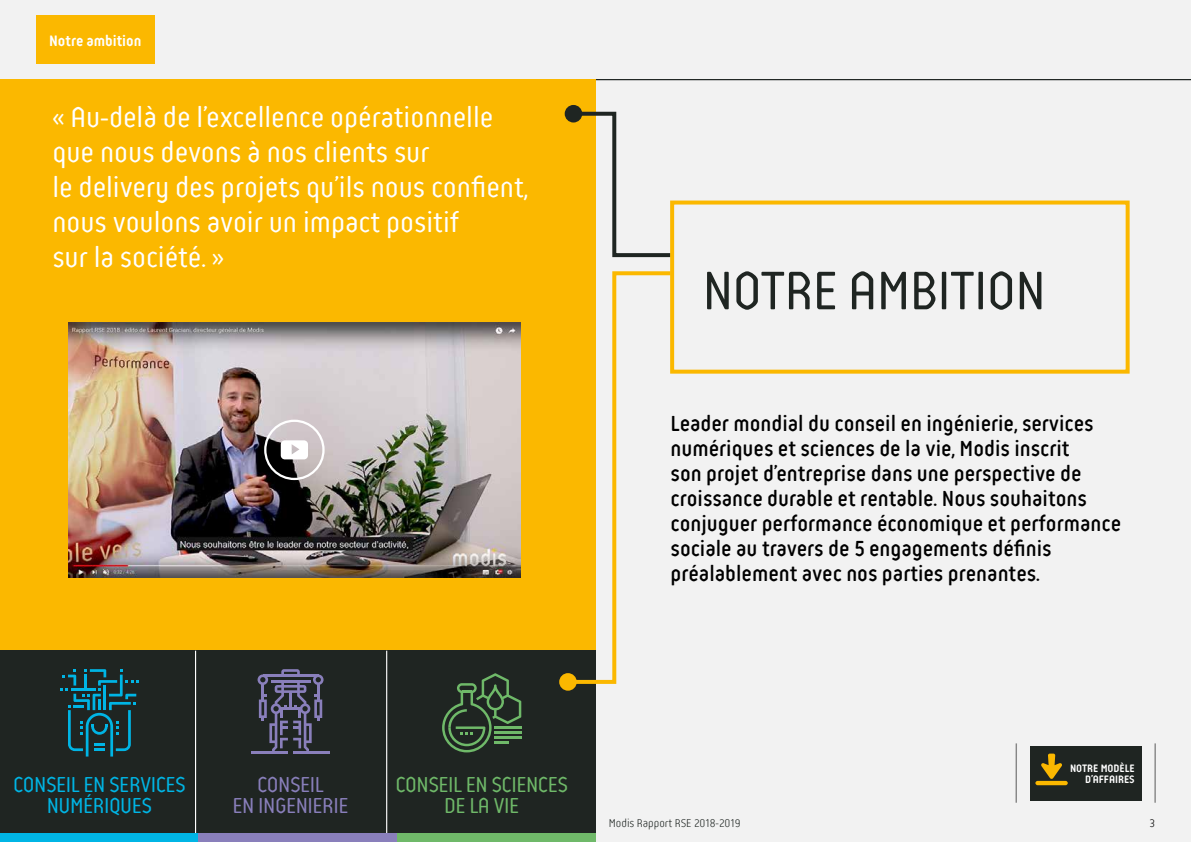
<style>
.page{position:relative;width:1191px;height:842px;background:#f2f2f2}
.page>*{position:absolute;margin:0;border:0;box-sizing:border-box;transform-origin:0 0}
.t1{font:57px "Reso";letter-spacing:-.015em;color:#1f2522}
.t2{font:30px/35px "Reso";color:#fff}
.t3{font:23px/25px "Reso Regular 5";color:#000}
.t4{font:22.8px/20.5px "Reso";letter-spacing:-.02em;color:#00b5e5;text-align:center}
.t5{font:22.8px/20.5px "Reso";letter-spacing:-.02em;color:#6fb969;text-align:center}
.t6{font:22.8px/20.5px "Reso";letter-spacing:-.02em;color:#897fbb;text-align:center}
.t7{font:16px "Reso Regular 3";color:#fff}
.t8{font:12px "Reso Regular 2";color:#1f2522}
.t9{font:12px "Reso Regular 2";color:#000}
.t10{font:11.4px/10.3px "Reso Regular 3";color:#fff;text-align:right}
</style>
<div class="page">
<hr style="left:0;top:79px;width:1191px;height:1px;background:#1f2522">
<div style="left:0;top:79px;width:595px;height:625px;background:#fbb800"></div>
<div style="left:0;top:651px;width:595px;height:191px;background:#1f2522"></div>
<img style="left:68px;top:322px;width:452px;height:255px">
<hr style="left:195px;top:651px;width:1px;height:191px;background:#fff">
<hr style="left:386px;top:651px;width:1px;height:191px;background:#fff">
<hr style="left:251px;top:751px;width:37px;height:3px;background:#897fbb">
<hr style="left:293px;top:751px;width:37px;height:3px;background:#897fbb">
<svg style="left:257px;top:669px;width:66px;height:82px"></svg>
<svg style="left:442px;top:673px;width:79px;height:79px"></svg>
<hr style="left:494px;top:726px;width:27px;height:3px;background:#6fb969">
<hr style="left:494px;top:731px;width:27px;height:3px;background:#6fb969">
<hr style="left:494px;top:736px;width:27px;height:3px;background:#6fb969">
<hr style="left:494px;top:741px;width:15px;height:3px;background:#6fb969">
<svg style="left:60px;top:669px;width:79px;height:87px"></svg>
<svg style="left:564px;top:269px;width:106px;height:417px"></svg>
<div style="left:559px;top:673px;width:18px;height:18px;background:#fbb800;border-radius:50%"></div>
<svg style="left:578px;top:110px;width:96px;height:149px"></svg>
<div style="left:564px;top:105px;width:18px;height:18px;background:#1f2522;border-radius:50%"></div>
<div style="left:670px;top:201px;width:459px;height:173px;border:4px solid #fbb800"></div>
<div style="left:0;top:833px;width:198px;height:9px;background:#00b5e5"></div>
<div style="left:198px;top:833px;width:199px;height:9px;background:#897fbb"></div>
<div style="left:397px;top:833px;width:198px;height:9px;background:#6fb969"></div>
<hr style="left:1154px;top:743px;width:1px;height:60px;background:#878787">
<hr style="left:1015px;top:743px;width:2px;height:60px;background:#878787">
<div style="left:36px;top:16px;width:119px;height:48px;background:#fbb800"></div>
<svg style="left:281px;top:440px;width:27px;height:19px"></svg>
<div style="left:264px;top:420px;width:61px;height:60px;border:2px solid #fff;border-radius:50%"></div>
<div style="left:1029px;top:745px;width:112px;height:55px;background:#1f2522"></div>
<svg style="left:1035px;top:754px;width:32px;height:31px"></svg>
<p class="t7" style="left:49px;top:32px;width:94px">Notre ambition</p>
<h2 class="t2" style="left:52px;top:100px;width:477px">« Au-delà de l’excellence opérationnelle que nous devons à nos clients sur<br>le delivery des projets qu’ils nous confient, nous voulons avoir un impact positif<br>sur la société. »</h2>
<h1 class="t1" style="left:702px;top:261px;width:345px">NOTRE AMBITION</h1>
<p class="t3" style="left:670px;top:411px;width:452px">Leader mondial du conseil en ingénierie, services numériques et sciences de la vie, Modis inscrit<br>son projet d’entreprise dans une perspective de croissance durable et rentable. Nous souhaitons conjuguer performance économique et performance sociale au travers de 5 engagements définis préalablement avec nos parties prenantes.</p>
<p class="t4" style="left:13px;top:775px;width:174px">CONSEIL EN SERVICES<br>NUMÉRIQUES</p>
<p class="t6" style="left:232px;top:775px;width:118px">CONSEIL<br>EN INGENIERIE</p>
<p class="t5" style="left:395px;top:775px;width:174px">CONSEIL EN SCIENCES<br>DE LA VIE</p>
<p class="t10" style="left:1070px;top:763px;width:66px">NOTRE MODÈLE<br>D’AFFAIRES</p>
<p class="t8" style="left:609px;top:817px;width:133px">Modis Rapport RSE 2018-2019</p>
<p class="t9" style="left:1149px;top:817px;width:7px">3</p>
</div>
